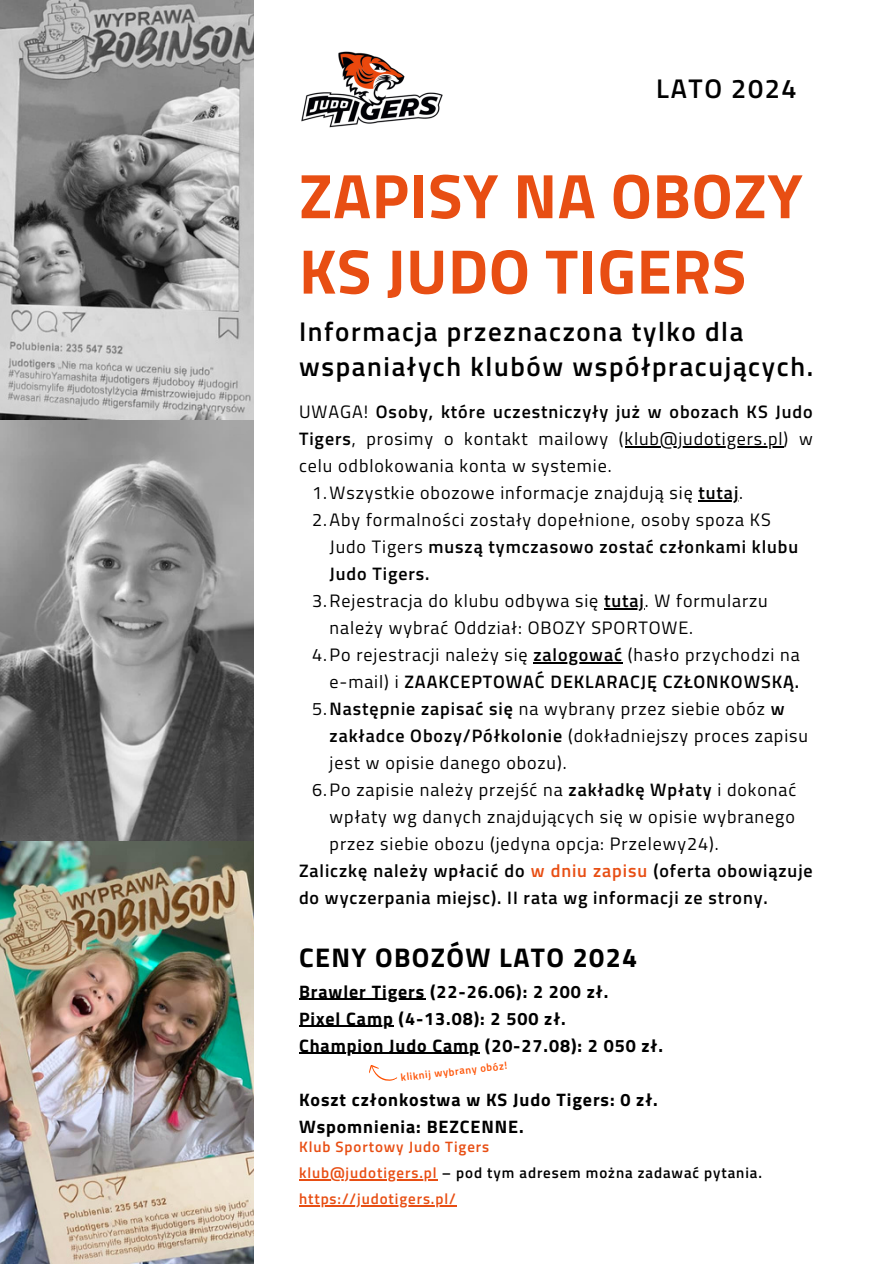
<style>
.page{position:relative;width:894px;height:1264px;background:#fff}
.page>*{position:absolute;margin:0;border:0;box-sizing:border-box;transform-origin:0 0}
.t1{font:700 63px/75.3px "Titillium Web";letter-spacing:.01em;color:#e84e13}
.t2{font:600 27px/34.8px "Titillium Web";letter-spacing:.06em;color:#000}
.t3{font:700 27px "Titillium Web";letter-spacing:.05em;color:#000}
.t4{font:18px/27px "Titillium Web";letter-spacing:.05em;color:#000}
.t5{font:700 18px/27px "Titillium Web";letter-spacing:.05em;color:#000}
.t6{font:600 18px/27px "Titillium Web";letter-spacing:.05em;color:#000}
.t7{font:600 15px/25.8px "Titillium Web";letter-spacing:.06em;color:#e84e13}
.t8{font:600 10.5px "Titillium Web";color:#fe5000}
.s1{font-weight:600}
.s2{font-weight:400}
.s3{color:#e84e13}
.s4{color:#000}
</style>
<div class="page">
<img style="left:0;top:0;width:253px;height:1263px">
<img style="left:301px;top:51px;width:142px;height:77px">
<hr style="left:624px;top:446px;width:159px;height:1px;background:#000">
<hr style="left:698px;top:500px;width:41px;height:1px;background:#000">
<hr style="left:604px;top:608px;width:40px;height:1px;background:#000">
<hr style="left:533px;top:662px;width:89px;height:1px;background:#000">
<hr style="left:299px;top:998px;width:126px;height:1px;background:#000">
<hr style="left:299px;top:1025px;width:94px;height:1px;background:#000">
<hr style="left:299px;top:1052px;width:181px;height:1px;background:#000">
<hr style="left:299px;top:1179px;width:138px;height:1px;background:#e84e13">
<hr style="left:299px;top:1204px;width:157px;height:2px;background:#e84e13">
<svg style="left:369px;top:1065px;width:28px;height:16px"></svg>
<h2 class="t2" style="left:656px;top:71px;width:142px">LATO 2024</h2>
<h1 class="t1" style="left:299px;top:157px;width:505px">ZAPISY NA OBOZY<br>KS JUDO TIGERS</h1>
<h6 class="t2" style="left:299px;top:314px;width:515px">Informacja przeznaczona tylko dla wspaniałych klubów współpracujących.</h6>
<h2 class="t4" style="left:299px;top:398px;width:515px">UWAGA! <span class="s1">Osoby, które uczestniczyły już w obozach KS Judo<br>Tigers</span>, prosimy o kontakt mailowy (klub@judotigers.pl) w</h2>
<h1 class="t4" style="left:299px;top:452px;width:314px">celu odblokowania konta w systemie.</h1>
<h3 class="t4" style="left:312px;top:479px;width:432px">1.Wszystkie obozowe informacje znajdują się <span class="s1">tutaj</span>.</h3>
<p class="t4" style="left:329px;top:506px;width:470px;text-indent:-18px">2.Aby formalności zostały dopełnione, osoby spoza KS<br>Judo Tigers <span class="s1">muszą tymczasowo zostać członkami klubu<br>Judo Tigers.</span></p>
<p class="t4" style="left:312px;top:587px;width:457px">3.Rejestracja do klubu odbywa się <span class="s1">tutaj</span>. W formularzu</p>
<p class="t4" style="left:329px;top:614px;width:365px">należy wybrać Oddział: OBOZY SPORTOWE.</p>
<p class="t4" style="left:312px;top:641px;width:489px">4.Po rejestracji należy się <span class="s1">zalogować</span> (hasło przychodzi na</p>
<p class="t6" style="left:329px;top:668px;width:471px"><span class="s2">e-mail) i</span> ZAAKCEPTOWAĆ DEKLARACJĘ CZŁONKOWSKĄ.</p>
<p class="t4" style="left:329px;top:695px;width:479px;text-indent:-18px">5.<span class="s1">Następnie zapisać się</span> na wybrany przez siebie obóz <span class="s1">w zakładce Obozy/Półkolonie</span> (dokładniejszy proces zapisu jest w opisie danego obozu).</p>
<p class="t4" style="left:329px;top:776px;width:468px;text-align:justify;text-indent:-18px">6.Po zapisie należy przejść na <span class="s1">zakładkę Wpłaty</span> i dokonać wpłaty wg danych znajdujących się w opisie wybranego przez siebie obozu (jedyna opcja: Przelewy24).</p>
<h4 class="t6" style="left:299px;top:857px;width:515px">Zaliczkę należy wpłacić do <span class="s3">w dniu zapisu</span> (oferta obowiązuje do wyczerpania miejsc). II rata wg informacji ze strony.</h4>
<h3 class="t3" style="left:299px;top:936px;width:340px">CENY OBOZÓW LATO 2024</h3>
<h4 class="t5" style="left:299px;top:977px;width:310px">Brawler Tigers (22-26.06): 2 200 zł.</h4>
<p class="t5" style="left:299px;top:1004px;width:268px">Pixel Camp (4-13.08): 2 500 zł.</p>
<p class="t5" style="left:299px;top:1031px;width:365px">Champion Judo Camp (20-27.08): 2 050 zł.</p>
<p class="t5" style="left:299px;top:1085px;width:360px">Koszt członkostwa w KS Judo Tigers: 0 zł.<br>Wspomnienia: BEZCENNE.</p>
<p class="t8" style="left:400px;top:1068px;width:108px;rotate:-6deg">kliknij wybrany obóz!</p>
<p class="t7" style="left:299px;top:1133px;width:464px">Klub Sportowy Judo Tigers<br>klub@judotigers.pl <span class="s4">– pod tym adresem można zadawać pytania. </span>https://judotigers.pl/</p>
</div>
